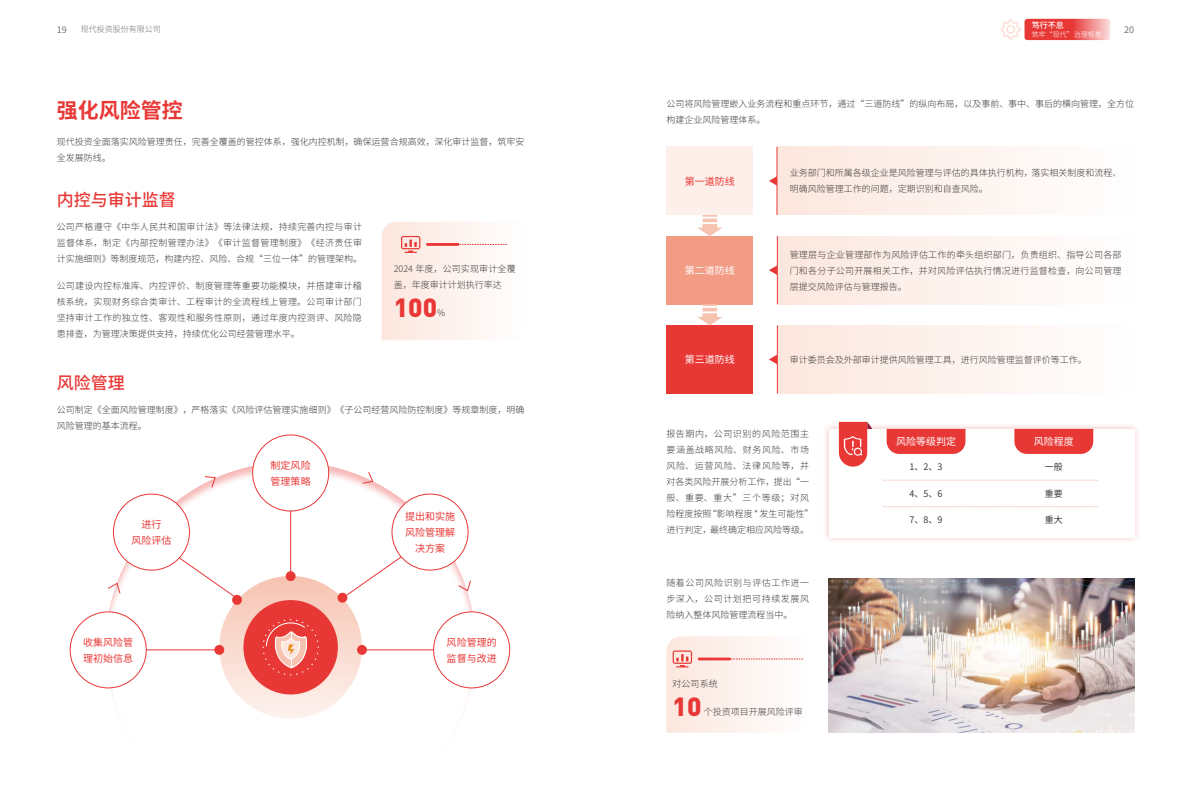
<style>
.page{position:relative;width:1191px;height:808px;background:#fff}
.page>*{position:absolute;margin:0;border:0;box-sizing:border-box;transform-origin:0 0}
.t1{font:900 26px "DIN";color:#e83836}
.t2{font:700 21px "Source Han Sans CN";color:#e83836}
.t3{font:500 17px "Source Han Sans CN";color:#e83836}
.t4{font:10px/16px "Source Han Sans CN";color:#e83836}
.t5{font:10px "Source Han Sans CN";color:#fff}
.t6{font:300 9px/16px "Source Han Sans CN";color:#3e3a39}
.t7{font:300 9px/16px "Source Han Sans CN";letter-spacing:.065em;color:#3e3a39}
.t8{font:9px "Source Han Sans CN";color:#3e3a39}
.t9{font:9px "Source Han Sans CN";color:#727171}
.t10{font:300 8px "Source Han Sans CN";color:#727171}
.t11{font:500 8px "Source Han Sans CN";color:#fff}
.t12{font:300 7px "Source Han Sans CN";color:#fff}
</style>
<div class="page">
<svg style="left:1001px;top:20px;width:19px;height:19px"></svg>
<svg style="left:1024px;top:19px;width:86px;height:21px;background:#ec5d5c"></svg>
<svg style="left:343px;top:555px;width:60px;height:43px"></svg>
<svg style="left:176px;top:555px;width:59px;height:43px"></svg>
<hr style="left:141px;top:649px;width:78px;height:1px;background:#e83836">
<hr style="left:367px;top:649px;width:71px;height:1px;background:#e83836">
<hr style="left:290px;top:504px;width:1px;height:74px;background:#e83836">
<div style="left:219px;top:576px;width:143px;height:142px;background:linear-gradient(to bottom,#f7c3b2,#fdf0ec);border-radius:50%"></div>
<div style="left:243px;top:600px;width:95px;height:94px;background:#e83836;border-radius:50%"></div>
<div style="left:286px;top:571px;width:10px;height:10px;background:#e83836;border-radius:50%"></div>
<div style="left:232px;top:595px;width:10px;height:10px;background:#e83836;border-radius:50%"></div>
<div style="left:337px;top:593px;width:10px;height:10px;background:#e83836;border-radius:50%"></div>
<div style="left:214px;top:645px;width:10px;height:10px;background:#e83836;border-radius:50%"></div>
<div style="left:357px;top:645px;width:10px;height:10px;background:#e83836;border-radius:50%"></div>
<div style="left:253px;top:435px;width:76px;height:76px;background:#fff;border-radius:50%"></div>
<div style="left:252px;top:435px;width:77px;height:76px;border:1px solid #e83836;border-radius:50%"></div>
<div style="left:70px;top:612px;width:76px;height:76px;background:#fff;border-radius:50%"></div>
<div style="left:70px;top:612px;width:76px;height:76px;border:1px solid #e83836;border-radius:50%"></div>
<div style="left:113px;top:494px;width:76px;height:76px;background:#fff;border-radius:50%"></div>
<div style="left:113px;top:494px;width:77px;height:76px;border:1px solid #e83836;border-radius:50%"></div>
<div style="left:392px;top:494px;width:76px;height:76px;background:#fff;border-radius:50%"></div>
<div style="left:392px;top:494px;width:76px;height:76px;border:1px solid #e83836;border-radius:50%"></div>
<div style="left:433px;top:612px;width:77px;height:76px;background:#fff;border-radius:50%"></div>
<div style="left:433px;top:612px;width:77px;height:76px;border:1px solid #e83836;border-radius:50%"></div>
<svg style="left:262px;top:619px;width:57px;height:56px"></svg>
<div style="left:666px;top:325px;width:87px;height:68px;background:#e83836"></div>
<div style="left:777px;top:325px;width:357px;height:68px;background:linear-gradient(to right,#fce7de,#fefefe)"></div>
<hr style="left:777px;top:325px;width:1px;height:68px;background:#e83836">
<svg style="left:769px;top:355px;width:8px;height:9px"></svg>
<div style="left:666px;top:236px;width:87px;height:68px;background:#f29c85"></div>
<div style="left:777px;top:236px;width:357px;height:68px;background:linear-gradient(to right,#fce7de,#fefefe)"></div>
<hr style="left:777px;top:236px;width:1px;height:68px;background:#e83836">
<svg style="left:769px;top:265px;width:8px;height:10px"></svg>
<div style="left:666px;top:147px;width:87px;height:68px;background:#fdefea"></div>
<div style="left:777px;top:147px;width:357px;height:68px;background:linear-gradient(to right,#fce7de,#fefefe)"></div>
<hr style="left:776px;top:147px;width:1px;height:68px;background:#e83836">
<svg style="left:769px;top:176px;width:8px;height:10px"></svg>
<svg style="left:697px;top:215px;width:25px;height:21px"></svg>
<svg style="left:697px;top:304px;width:25px;height:21px"></svg>
<svg style="left:382px;top:222px;width:125px;height:118px"></svg>
<svg style="left:666px;top:636px;width:137px;height:97px"></svg>
<div style="left:822px;top:422px;width:318px;height:122px;background:#e83836;opacity:.31"></div>
<div style="left:829px;top:429px;width:305px;height:108px;background:#fff"></div>
<svg style="left:1014px;top:429px;width:79px;height:25px;background:#e8403e"></svg>
<svg style="left:886px;top:429px;width:79px;height:25px;background:#e8403e"></svg>
<svg style="left:883px;top:480px;width:214px;height:1px"></svg>
<svg style="left:883px;top:506px;width:214px;height:1px"></svg>
<svg style="left:839px;top:422px;width:33px;height:45px"></svg>
<svg style="left:108px;top:583px;width:13px;height:11px"></svg>
<svg style="left:458px;top:580px;width:13px;height:11px"></svg>
<svg style="left:204px;top:476px;width:12px;height:12px"></svg>
<svg style="left:362px;top:472px;width:11px;height:12px"></svg>
<img style="left:829px;top:578px;width:305px;height:155px">
<p class="t11" style="left:1031px;top:21px;width:33px">笃行不怠</p>
<p class="t12" style="left:1031px;top:31px;width:71px">筑牢“现代”治理根基</p>
<p class="t9" style="left:57px;top:24px;width:11px">19</p>
<p class="t10" style="left:81px;top:25px;width:81px">现代投资股份有限公司</p>
<p class="t9" style="left:1124px;top:24px;width:11px">20</p>
<h2 class="t2" style="left:57px;top:99px;width:127px">强化风险管控</h2>
<p class="t6" style="left:57px;top:134px;width:469px">现代投资全面落实风险管理责任，完善全覆盖的管控体系，强化内控机制，确保运营合规高效，深化审计监督，筑牢安全发展防线。</p>
<h3 class="t3" style="left:57px;top:190px;width:120px">内控与审计监督</h3>
<p class="t6" style="left:57px;top:219px;width:307px;text-align:justify">公司严格遵守《中华人民共和国审计法》等法律法规，持续完善内控与审计监督体系，制定《内部控制管理办法》《审计监督管理制度》《经济责任审计实施细则》等制度规范，构建内控、风险、合规“三位一体”的管理架构。</p>
<p class="t6" style="left:57px;top:278px;width:307px;text-align:justify">公司建设内控标准库、内控评价、制度管理等重要功能模块，并搭建审计稽核系统，实现财务综合类审计、工程审计的全流程线上管理。公司审计部门坚持审计工作的独立性、客观性和服务性原则，通过年度内控测评、风险隐患排查，为管理决策提供支持，持续优化公司经营管理水平。</p>
<p class="t6" style="left:394px;top:261px;width:123px">2024 年度，公司实现审计全覆盖，年度审计计划执行率达</p>
<h1 class="t1" style="left:394px;top:290px;width:45px">100</h1>
<p class="t6" style="left:437px;top:305px;width:10px">%</p>
<h3 class="t3" style="left:57px;top:373px;width:69px">风险管理</h3>
<p class="t6" style="left:57px;top:401px;width:469px">公司制定《全面风险管理制度》，严格落实《风险评估管理实施细则》《子公司经营风险防控制度》等规章制度，明确风险管理的基本流程。</p>
<p class="t4" style="left:271px;top:457px;width:41px">制定风险管理策略</p>
<p class="t4" style="left:131px;top:516px;width:41px;text-align:center">进行<br>风险评估</p>
<p class="t4" style="left:405px;top:508px;width:51px;text-align:center">提出和实施风险管理解决方案</p>
<p class="t4" style="left:83px;top:634px;width:51px">收集风险管理初始信息</p>
<p class="t4" style="left:446px;top:634px;width:51px">风险管理的监督与改进</p>
<p class="t6" style="left:666px;top:96px;width:469px">公司将风险管理嵌入业务流程和重点环节，通过“三道防线”的纵向布局，以及事前、事中、事后的横向管理，全方位构建企业风险管理体系。</p>
<p class="t4" style="left:685px;top:173px;width:51px">第一道防线</p>
<p class="t5" style="left:685px;top:265px;width:51px">第二道防线</p>
<p class="t6" style="left:789px;top:165px;width:333px">业务部门和所属各级企业是风险管理与评估的具体执行机构，落实相关制度和流程、明确风险管理工作的问题，定期识别和自查风险。</p>
<p class="t6" style="left:789px;top:246px;width:333px;text-align:justify">管理层与企业管理部作为风险评估工作的牵头组织部门，负责组织、指导公司各部门和各分子公司开展相关工作，并对风险评估执行情况进行监督检查，向公司管理层提交风险评估与管理报告。</p>
<p class="t5" style="left:685px;top:354px;width:51px">第三道防线</p>
<p class="t6" style="left:789px;top:352px;width:298px">审计委员会及外部审计提供风险管理工具，进行风险管理监督评价等工作。</p>
<p class="t7" style="left:666px;top:426px;width:149px">报告期内，公司识别的风险范围主要涵盖战略风险、财务风险、市场风险、运营风险、法律风险等，并对各类风险开展分析工作，提出“一般、重要、重大”三个等级；对风险程度按照“影响程度 * 发生可能性”进行判定，最终确定相应风险等级。</p>
<p class="t5" style="left:896px;top:436px;width:61px">风险等级判定</p>
<p class="t5" style="left:1033px;top:436px;width:41px">风险程度</p>
<p class="t8" style="left:1044px;top:462px;width:19px">一般</p>
<p class="t8" style="left:1044px;top:488px;width:19px">重要</p>
<p class="t8" style="left:1044px;top:515px;width:19px">重大</p>
<p class="t8" style="left:909px;top:462px;width:34px">1、2、3</p>
<p class="t8" style="left:909px;top:488px;width:34px">4、5、6</p>
<p class="t8" style="left:909px;top:515px;width:34px">7、8、9</p>
<p class="t6" style="left:666px;top:575px;width:144px;text-align:justify">随着公司风险识别与评估工作进一步深入，公司计划把可持续发展风险纳入整体风险管理流程当中。</p>
<p class="t6" style="left:672px;top:676px;width:46px">对公司系统</p>
<h1 class="t1" style="left:672px;top:689px;width:30px">10</h1>
<p class="t6" style="left:704px;top:704px;width:100px">个投资项目开展风险评审</p>
</div>
